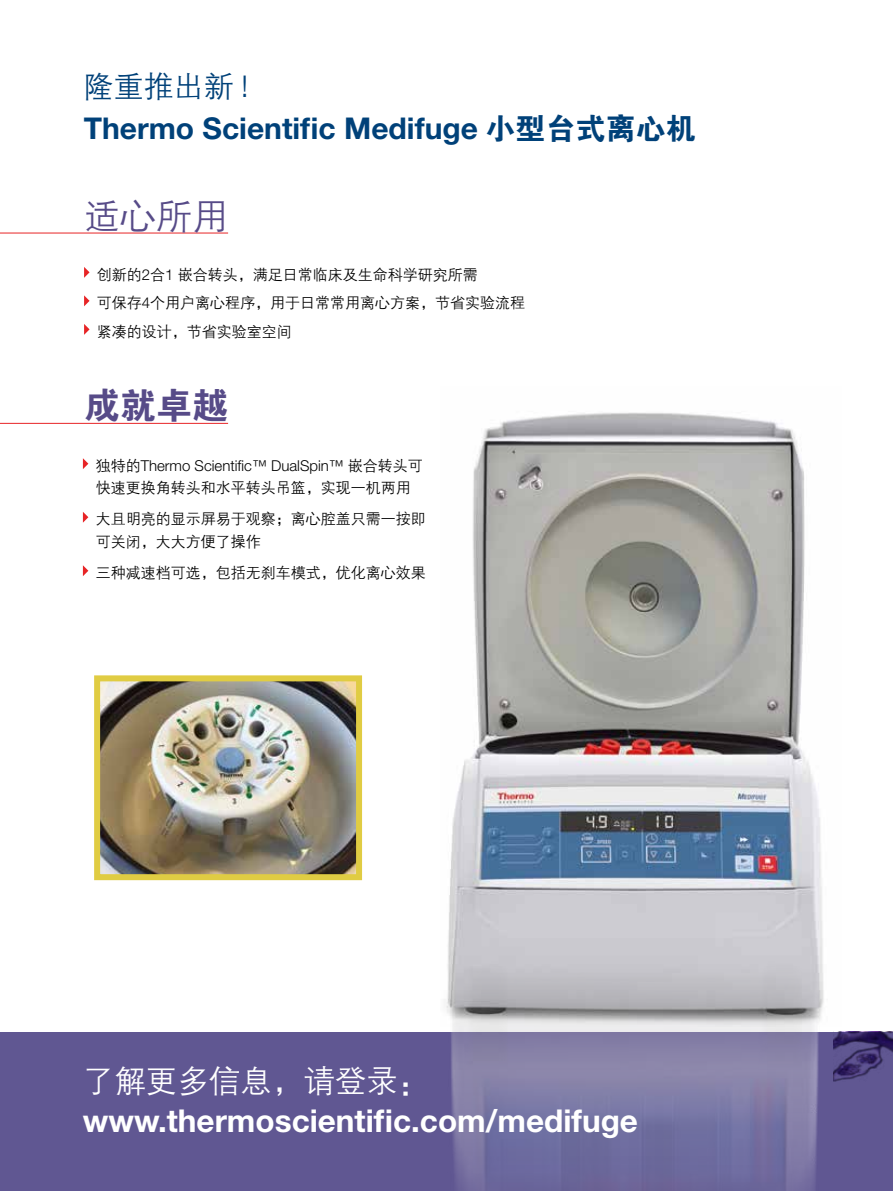
<style>
.page{position:relative;width:893px;height:1191px;background:#fff}
.page>*{position:absolute;margin:0;border:0;box-sizing:border-box;transform-origin:0 0}
.t1{font:36px "FZZDXJW GB1 0";color:#574b88}
.t2{font:36px "FZDHTJW GB1 0";color:#574b88}
.t3{font:700 31.5px "Helvetica Neue LT Std";color:#fff}
.t4{font:31.5px "FZZDXJW GB1 0";color:#fff}
.t5{font:700 30px "Helvetica Neue LT Std";color:#004179}
.t6{font:30px "FZZDXJW GB1 0";color:#004179}
.t7{font:15px/28.5px "FZZDXJW GB1 0";color:#000}
.t8{font:300 15px "Helvetica Neue LT Std";color:#000}
.s1{font-family:"Helvetica Neue LT Std";font-weight:300}
.s2{font-family:"FZDHTJW GB1 0";font-weight:400}
.s3{font-family:"FZZDXJW GB1 0";font-weight:400}
</style>
<div class="page">
<img style="left:448px;top:412px;width:375px;height:529px">
<hr style="left:0;top:233px;width:228px;height:1px;background:#e72426">
<hr style="left:0;top:423px;width:228px;height:1px;background:#e72426">
<div style="left:0;top:1032px;width:893px;height:159px;background:#605792"></div>
<img style="left:446px;top:941px;width:447px;height:250px">
<img style="left:101px;top:682px;width:254px;height:191px">
<div style="left:94px;top:675px;width:268px;height:205px;border:6px solid #e0cc43"></div>
<img style="left:833px;top:1032px;width:60px;height:159px">
<svg style="left:84px;top:267px;width:6px;height:11px"></svg>
<svg style="left:84px;top:295px;width:6px;height:11px"></svg>
<svg style="left:84px;top:324px;width:6px;height:11px"></svg>
<svg style="left:83px;top:458px;width:5px;height:11px"></svg>
<svg style="left:83px;top:512px;width:5px;height:11px"></svg>
<svg style="left:83px;top:565px;width:5px;height:11px"></svg>
<h3 class="t6" style="left:84px;top:70px;width:166px">隆重推出新 <span class="s1">!</span></h3>
<h3 class="t5" style="left:84px;top:110px;width:613px">Thermo Scientific Medifuge <span class="s2">小型台式离心机</span></h3>
<h1 class="t1" style="left:84px;top:197px;width:146px">适心所用</h1>
<p class="t7" style="left:97px;top:260px;width:430px">创新的<span class="s1">2</span>合<span class="s1">1</span> 嵌合转头，满足日常临床及生命科学研究所需<br>可保存<span class="s1">4</span>个用户离心程序，用于日常常用离心方案，节省实验流程紧凑的设计，节省实验室空间</p>
<h1 class="t2" style="left:84px;top:386px;width:146px">成就卓越</h1>
<p class="t8" style="left:96px;top:456px;width:329px"><span class="s3">独特的</span>Thermo Scientific™ DualSpin™ <span class="s3">嵌合转头可</span></p>
<p class="t7" style="left:96px;top:473px;width:332px;line-height:31px">快速更换角转头和水平转头吊篮，实现一机两用大且明亮的显示屏易于观察；离心腔盖只需一按即</p>
<p class="t7" style="left:96px;top:526px;width:332px;line-height:31px">可关闭，大大方便了操作<br>三种减速档可选，包括无刹车模式，优化离心效果</p>
<h2 class="t4" style="left:83px;top:1064px;width:348px">了解更多信息，请登录：</h2>
<h2 class="t3" style="left:83px;top:1100px;width:557px">www.thermoscientific.com/medifuge</h2>
</div>
